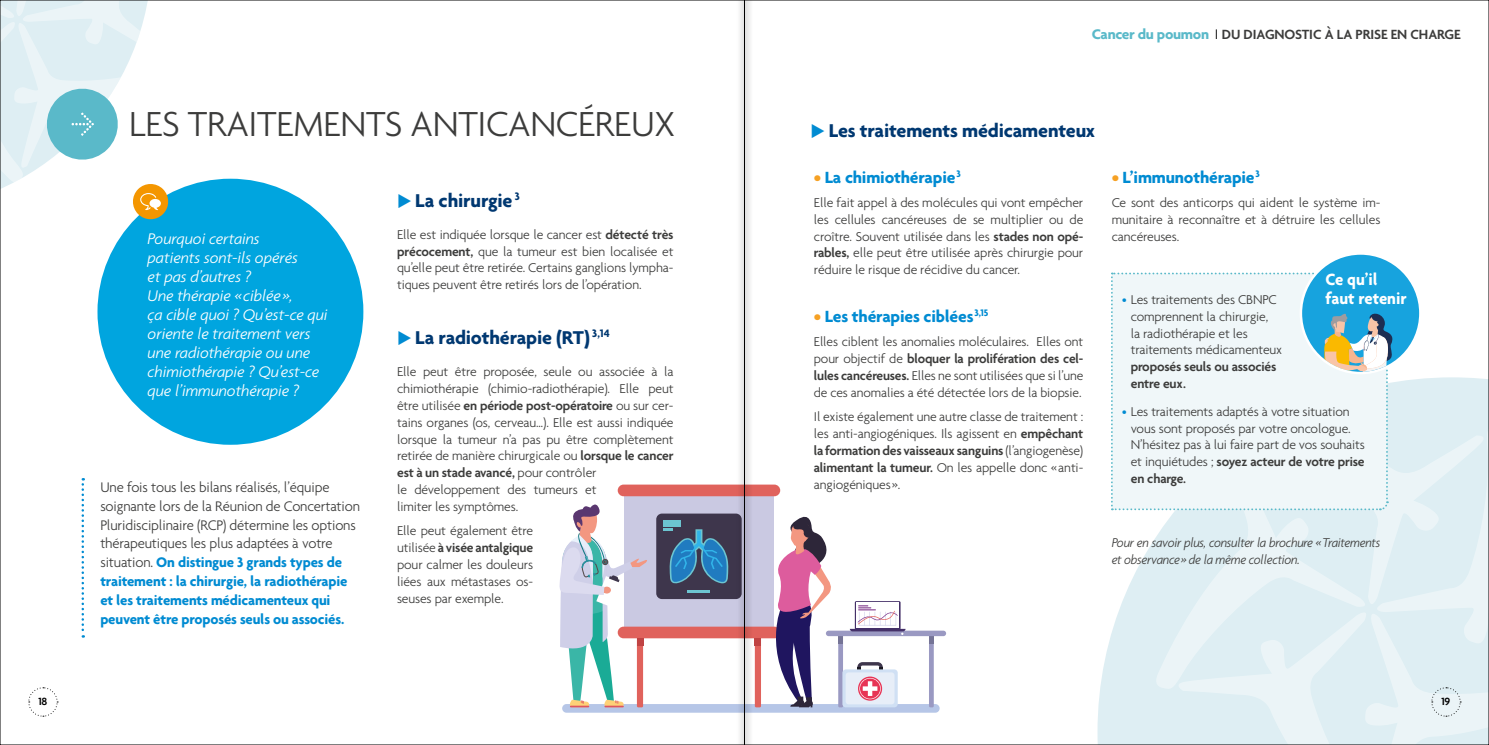
<style>
.page{position:relative;width:1489px;height:745px;background:#fff}
.page>*{position:absolute;margin:0;border:0;box-sizing:border-box;transform-origin:0 0}
.t1{font:300 37.5px "Agenda";letter-spacing:-.01em;color:#3c3c3b}
.t2{font:700 20px "Agenda";letter-spacing:-.01em;color:#003871}
.t3{font:700 17.5px "Agenda";letter-spacing:-.01em;color:#008bd2}
.t4{font:700 17.5px/18.8px "Agenda";color:#fff;scale:.95 1}
.t5{font:italic 300 16.62px/19px "Agenda";letter-spacing:-.01em;color:#fff}
.t6{font:300 15px/18.8px "Agenda";letter-spacing:-.01em;color:#3c3c3b}
.t7{font:600 14.38px "Agenda";letter-spacing:-.005em;color:#3c3c3b}
.t8{font:300 13.75px/16.9px "Agenda";letter-spacing:-.01em;color:#3c3c3b;text-align:justify}
.t9{font:italic 300 13.75px/16.9px "Agenda";letter-spacing:-.025em;color:#3c3c3b;scale:.95 1}
.t10{font:600 13.75px/16.9px "Agenda";letter-spacing:-.01em;color:#3c3c3b}
.t11{font:600 11.25px "Agenda";color:#000}
.s1{font-weight:700;color:#008bd2}
.s2{color:#008bd2}
.s3{font-weight:600}
.s4{font-weight:700;font-size:15px;color:#5ab9c9}
.s5{font-weight:300;font-size:15px;color:#000}
.s6{color:#f6a124}
</style>
<div class="page">
<div style="left:562px;top:703px;width:377px;height:9px;background:#b6c6e7;border-radius:4px"></div>
<div style="left:624px;top:488px;width:150px;height:140px;background:#cac9e2"></div>
<div style="left:617px;top:484px;width:163px;height:12px;background:#e0625c;border-radius:6px"></div>
<div style="left:617px;top:626px;width:163px;height:12px;background:#e0625c;border-radius:6px"></div>
<div style="left:754px;top:634px;width:7px;height:73px;background:#e0625c"></div>
<div style="left:754px;top:638px;width:7px;height:7px;background:#c04343"></div>
<div style="left:928px;top:633px;width:5px;height:74px;background:#9a99c2"></div>
<svg style="left:929px;top:636px;width:4px;height:7px"></svg>
<div style="left:838px;top:633px;width:5px;height:74px;background:#9a99c2"></div>
<div style="left:838px;top:635px;width:5px;height:8px;background:#757496"></div>
<div style="left:825px;top:630px;width:121px;height:5px;background:#9a99c2;border-radius:3px"></div>
<div style="left:842px;top:669px;width:55px;height:38px;background:#d0e0f4;border-radius:3px"></div>
<div style="left:845px;top:672px;width:49px;height:32px;background:#e7eef8;border-radius:3px"></div>
<svg style="left:858px;top:676px;width:24px;height:24px"></svg>
<svg style="left:857px;top:662px;width:25px;height:36px"></svg>
<div style="left:656px;top:513px;width:85px;height:85px;background:#3e364c;border-radius:6px"></div>
<div style="left:663px;top:520px;width:17px;height:6px;background:#6cc5d1"></div>
<svg style="left:663px;top:528px;width:65px;height:55px"></svg>
<hr style="left:687px;top:589px;width:23px;height:3px;background:#6cc5d1">
<svg style="left:559px;top:504px;width:90px;height:203px"></svg>
<svg style="left:761px;top:516px;width:77px;height:191px"></svg>
<svg style="left:854px;top:600px;width:46px;height:29px"></svg>
<div style="left:856px;top:602px;width:42px;height:25px;background:#fff"></div>
<svg style="left:849px;top:605px;width:56px;height:29px"></svg>
<svg style="left:1097px;top:640px;width:13px;height:102px"></svg>
<svg style="left:28px;top:687px;width:30px;height:29px"></svg>
<div style="left:97px;top:178px;width:266px;height:266px;background:#00a5df;border-radius:50%"></div>
<svg style="left:2px;top:2px;width:168px;height:219px"></svg>
<div style="left:1300px;top:253px;width:120px;height:120px;background:#17a3de;border-radius:50%"></div>
<svg style="left:1110px;top:272px;width:376px;height:470px"></svg>
<div style="left:1299px;top:252px;width:122px;height:122px;border:2px solid #fff;border-radius:50%"></div>
<svg style="left:81px;top:478px;width:3px;height:159px"></svg>
<svg style="left:745px;top:0;width:8px;height:744px;fill:#e9e9e9"></svg>
<svg style="left:736px;top:0;width:8px;height:744px;fill:#ededed"></svg>
<hr style="left:744px;top:0;width:1px;height:744px;background:#000">
<h1 class="t1" style="left:129px;top:102px;width:547px">LES TRAITEMENTS ANTICANCÉREUX</h1>
<p class="t5" style="left:148px;top:228px;width:182px">Pourquoi certains<br>patients sont-ils opérés<br>et pas d’autres ?<br>Une thérapie « ciblée »,<br>ça cible quoi ? Qu’est-ce qui oriente le traitement vers une radiothérapie ou une chimiothérapie ? Qu’est-ce que l’immunothérapie ?</p>
<p class="t6" style="left:100px;top:477px;width:261px">Une fois tous les bilans réalisés, l’équipe soignante lors de la Réunion de Concertation Pluridisciplinaire (RCP) détermine les options thérapeutiques les plus adaptées à votre situation. <span class="s1">On distingue 3 grands types de traitement : la chirurgie, la radiothérapie et les traitements médicamenteux qui peuvent être proposés seuls ou associés.</span></p>
<h2 class="t2" style="left:397px;top:188px;width:124px"><span class="s2">◆</span> La chirurgie <sup>3</sup></h2>
<p class="t8" style="left:397px;top:225px;width:278px">Elle est indiquée lorsque le cancer est <span class="s3">détecté très précocement,</span> que la tumeur est bien localisée et qu’elle peut être retirée. Certains ganglions lympha&shy;tiques peuvent être retirés lors de l’opération.</p>
<h2 class="t2" style="left:397px;top:325px;width:214px"><span class="s2">◆</span> La radiothérapie (RT) <sup>3,14</sup></h2>
<p class="t8" style="left:397px;top:362px;width:278px;text-align:left">Elle peut être proposée, seule ou associée à la chimiothérapie (chimio-radiothérapie). Elle peut être utilisée <span class="s3">en période post-opératoire</span> ou sur cer&shy;tains organes (os, cerveau…). Elle est aussi indiquée lorsque la tumeur n’a pas pu être complètement retirée de manière chirurgicale ou <span class="s3">lorsque le cancer est à un stade avancé,</span> pour contrôler<br>le développement des tumeurs et<br>limiter les symptômes.</p>
<p class="t8" style="left:397px;top:521px;width:138px">Elle peut également être utilisée <span class="s3">à visée antalgique </span>pour calmer les douleurs liées aux métastases os&shy;seuses par exemple.</p>
<p class="t7" style="left:1091px;top:26px;width:370px"><span class="s4">Cancer du poumon</span> <span class="s5">I</span> DU DIAGNOSTIC À LA PRISE EN CHARGE</p>
<h2 class="t2" style="left:810px;top:118px;width:286px"><span class="s2">◆</span> Les traitements médicamenteux</h2>
<p class="t3" style="left:813px;top:166px;width:148px"><span class="s6">•</span> La chimiothérapie<sup>3</sup></p>
<p class="t8" style="left:813px;top:193px;width:271px">Elle fait appel à des molécules qui vont empêcher les cellules cancéreuses de se multiplier ou de croître. Souvent utilisée dans les <span class="s3">stades non opé&shy;rables,</span> elle peut être utilisée après chirurgie pour réduire le risque de récidive du cancer.</p>
<p class="t3" style="left:813px;top:306px;width:176px"><span class="s6">•</span> Les thérapies ciblées<sup>3,15</sup></p>
<p class="t8" style="left:813px;top:333px;width:271px">Elles ciblent les anomalies moléculaires. Elles ont pour objectif de <span class="s3">bloquer la prolifération des cel&shy;lules cancéreuses.</span> Elles ne sont utilisées que si l’une de ces anomalies a été détectée lors de la biopsie.</p>
<p class="t8" style="left:813px;top:407px;width:271px">Il existe également une autre classe de traitement : les anti-angiogéniques. Ils agissent en <span class="s3">empêchant la formation des vaisseaux sanguins</span> (l’angiogenèse) <span class="s3">alimentant la tumeur.</span> On les appelle donc «anti&shy;angiogéniques ».</p>
<p class="t3" style="left:1111px;top:166px;width:150px"><span class="s6">•</span> L’immunothérapie<sup>3</sup></p>
<p class="t8" style="left:1111px;top:193px;width:270px">Ce sont des anticorps qui aident le système im&shy;munitaire à reconnaître et à détruire les cellules cancéreuses.</p>
<p class="t4" style="left:1325px;top:269px;width:87px">Ce qu’il faut retenir</p>
<p class="t8" style="left:1130px;top:290px;width:153px;text-align:left;text-indent:-9px"><span class="s2">•</span> Les traitements des CBNPC comprennent la chirurgie,<br>la radiothérapie et les traitements médicamenteux</p>
<p class="t10" style="left:1130px;top:358px;width:147px">proposés seuls ou associés entre eux.</p>
<p class="t8" style="left:1130px;top:402px;width:236px;text-align:left;text-indent:-9px"><span class="s2">•</span> Les traitements adaptés à votre situation vous sont proposés par votre oncologue.<br>N’hésitez pas à lui faire part de vos souhaits et inquiétudes ; <span class="s3">soyez acteur de votre prise en charge.</span></p>
<p class="t9" style="left:1111px;top:534px;width:284px">Pour en savoir plus, consulter la brochure «Traitements et observance» de la même collection.</p>
<p class="t11" style="left:38px;top:694px;width:10px">18</p>
<p class="t11" style="left:1441px;top:694px;width:10px">19</p>
</div>
